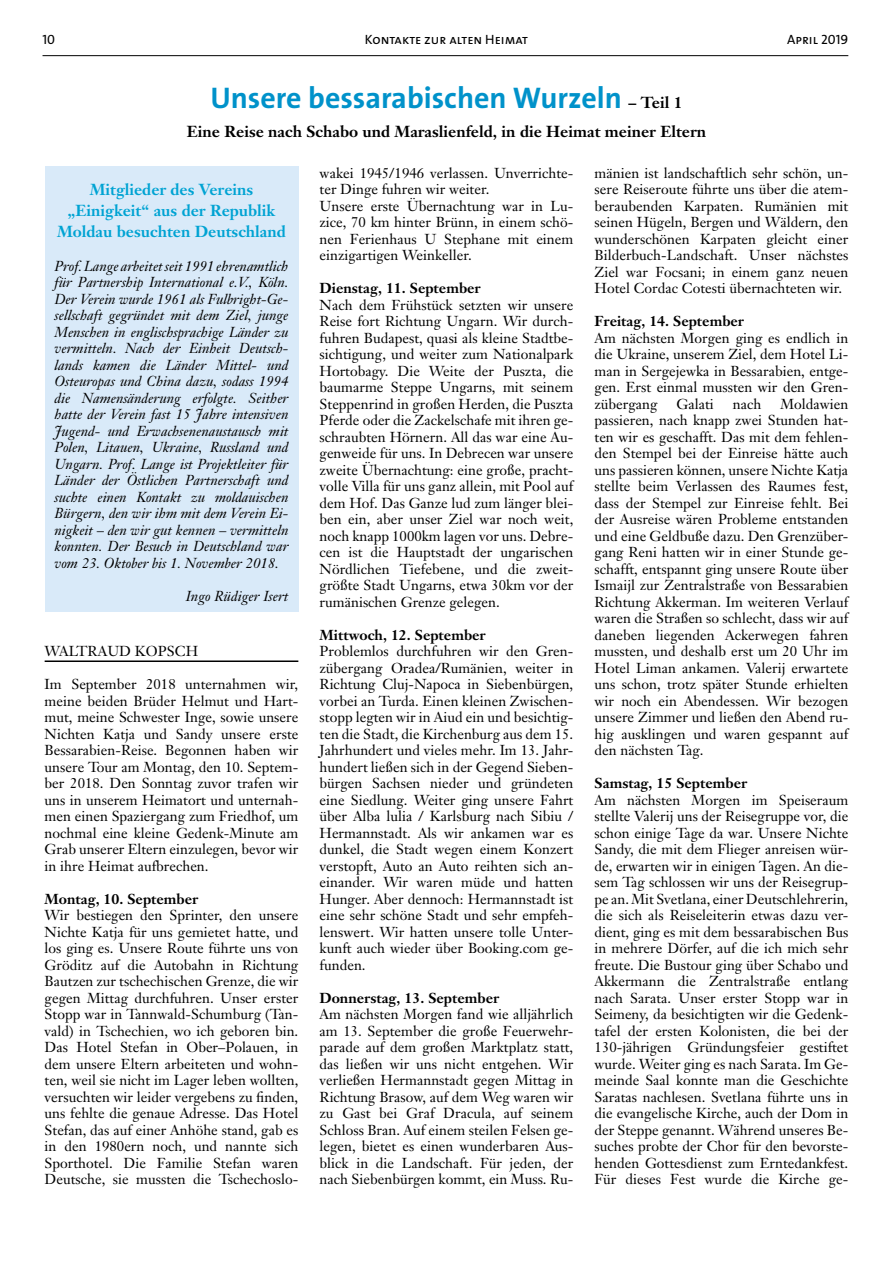
<style>
.page{position:relative;width:893px;height:1263px;background:#fff}
.page>*{position:absolute;margin:0;border:0;box-sizing:border-box;transform-origin:0 0}
.t1{font:700 30px "The Sans B7";color:#0092ca}
.t2{font:700 15.75px/21px "Janson Text";color:#00a3d3;text-align:center}
.t3{font:700 15.75px "Janson Text";color:#000}
.t4{font:14.25px/16.5px "Janson Text";color:#000;text-align:justify}
.t5{font:italic 14.25px/16.5px "Janson Text";color:#000;text-align:justify}
.t6{font:700 14.25px "Janson Text";color:#000}
.t7{font:13.5px "The Sans Caps";color:#000}
.s1{font-family:"Janson Text";font-size:15.75px;color:#000}
</style>
<div class="page">
<hr style="left:43px;top:55px;width:805px;height:1px;background:#000">
<div style="left:45px;top:166px;width:253px;height:446px;background:#d9eaf9"></div>
<hr style="left:45px;top:660px;width:253px;height:2px;background:#000">
<p class="t7" style="left:43px;top:28px;width:14px">10</p>
<p class="t7" style="left:365px;top:28px;width:165px">Kontakte zur alten Heimat</p>
<p class="t7" style="left:787px;top:28px;width:63px">April 2019</p>
<h1 class="t1" style="left:210px;top:82px;width:474px">Unsere bessarabischen Wurzeln <span class="s1">– Teil 1</span></h1>
<p class="t3" style="left:187px;top:122px;width:521px">Eine Reise nach Schabo und Maraslienfeld, in die Heimat meiner Eltern</p>
<p class="t4" style="left:320px;top:164px;width:255px;text-align:left">wakei 1945/1946 verlassen. Unverrichte&shy;ter Dinge fuhren wir weiter.<br>Unsere erste Übernachtung war in Lu&shy;zice, 70 km hinter Brünn, in einem schö&shy;nen Ferienhaus U Stephane mit einem einzigartigen Weinkeller.</p>
<p class="t6" style="left:320px;top:279px;width:163px">Dienstag, 11. September</p>
<p class="t4" style="left:320px;top:296px;width:255px">Nach dem Frühstück setzten wir unsere Reise fort Richtung Ungarn. Wir durch&shy;fuhren Budapest, quasi als kleine Stadtbe&shy;sichtigung, und weiter zum Nationalpark Hortobagy. Die Weite der Puszta, die baumarme Steppe Ungarns, mit seinem Steppenrind in großen Herden, die Puszta Pferde oder die Zackelschafe mit ihren ge&shy;schraubten Hörnern. All das war eine Au&shy;genweide für uns. In Debrecen war unsere zweite Übernachtung: eine große, pracht&shy;volle Villa für uns ganz allein, mit Pool auf dem Hof. Das Ganze lud zum länger blei&shy;ben ein, aber unser Ziel war noch weit, noch knapp 1000km lagen vor uns. Debre&shy;cen ist die Hauptstadt der ungarischen Nördlichen Tiefebene, und die zweit&shy;größte Stadt Ungarns, etwa 30km vor der rumänischen Grenze gelegen.</p>
<p class="t6" style="left:320px;top:626px;width:168px">Mittwoch, 12. September</p>
<p class="t4" style="left:320px;top:643px;width:255px">Problemlos durchfuhren wir den Gren&shy;zübergang Oradea/Rumänien, weiter in Richtung Cluj-Napoca in Siebenbürgen, vorbei an Turda. Einen kleinen Zwischen&shy;stopp legten wir in Aiud ein und besichtig&shy;ten die Stadt, die Kirchenburg aus dem 15.<br>Jahrhundert und vieles mehr. Im 13. Jahr&shy;hundert ließen sich in der Gegend Sieben&shy;bürgen Sachsen nieder und gründeten eine Siedlung. Weiter ging unsere Fahrt über Alba lulia / Karlsburg nach Sibiu / Hermannstadt. Als wir ankamen war es dunkel, die Stadt wegen einem Konzert verstopft, Auto an Auto reihten sich an&shy;einander. Wir waren müde und hatten Hunger. Aber dennoch: Hermannstadt ist eine sehr schöne Stadt und sehr empfeh&shy;lenswert. Wir hatten unsere tolle Unter&shy;kunft auch wieder über Booking.com ge&shy;funden.</p>
<p class="t6" style="left:320px;top:989px;width:181px">Donnerstag, 13. September</p>
<p class="t4" style="left:320px;top:1006px;width:255px">Am nächsten Morgen fand wie alljährlich am 13. September die große Feuerwehr&shy;parade auf dem großen Marktplatz statt, das ließen wir uns nicht entgehen. Wir verließen Hermannstadt gegen Mittag in Richtung Brasow, auf dem Weg waren wir zu Gast bei Graf Dracula, auf seinem Schloss Bran. Auf einem steilen Felsen ge&shy;legen, bietet es einen wunderbaren Aus&shy;blick in die Landschaft. Für jeden, der nach Siebenbürgen kommt, ein Muss. Ru-</p>
<p class="t4" style="left:595px;top:164px;width:255px">mänien ist landschaftlich sehr schön, un&shy;sere Reiseroute führte uns über die atem&shy;beraubenden Karpaten. Rumänien mit seinen Hügeln, Bergen und Wäldern, den wunderschönen Karpaten gleicht einer Bilderbuch-Landschaft. Unser nächstes Ziel war Focsani; in einem ganz neuen Hotel Cordac Cotesti übernachteten wir.</p>
<p class="t6" style="left:595px;top:312px;width:151px">Freitag, 14. September</p>
<p class="t4" style="left:595px;top:329px;width:255px">Am nächsten Morgen ging es endlich in die Ukraine, unserem Ziel, dem Hotel Li&shy;man in Sergejewka in Bessarabien, entge&shy;gen. Erst einmal mussten wir den Gren&shy;zübergang</p>
<p class="t2" style="left:57px;top:179px;width:230px">Mitglieder des Vereins „Einigkeit“ aus der Republik<br>Moldau besuchten Deutschland</p>
<p class="t5" style="left:55px;top:258px;width:235px">Prof. Lange arbeitet seit 1991 ehrenamtlich für Partnership International e.V., Köln.<br>Der Verein wurde 1961 als Fulbright-Ge&shy;sellschaft gegründet mit dem Ziel, junge Menschen in englischsprachige Länder zu vermitteln. Nach der Einheit Deutsch&shy;lands kamen die Länder Mittel- und Osteuropas und China dazu, sodass 1994 die Namensänderung erfolgte. Seither hatte der Verein fast 15 Jahre intensiven Jugend- und Erwachsenenaustausch mit Polen, Litauen, Ukraine, Russland und Ungarn. Prof. Lange ist Projektleiter für Länder der Östlichen Partnerschaft und suchte einen Kontakt zu moldauischen Bürgern, den wir ihm mit dem Verein Ei&shy;nigkeit – den wir gut kennen – vermitteln konnten. Der Besuch in Deutschland war vom 23. Oktober bis 1. November 2018.</p>
<p class="t5" style="left:186px;top:588px;width:104px">Ingo Rüdiger Isert</p>
<p class="t4" style="left:595px;top:395px;width:255px;text-indent:186px">Moldawien passieren, nach knapp zwei Stunden hat&shy;ten wir es geschafft. Das mit dem fehlen&shy;den Stempel bei der Einreise hätte auch uns passieren können, unsere Nichte Katja stellte beim Verlassen des Raumes fest, dass der Stempel zur Einreise fehlt. Bei der Ausreise wären Probleme entstanden und eine Geldbuße dazu. Den Grenzüber&shy;gang Reni hatten wir in einer Stunde ge&shy;schafft, entspannt ging unsere Route über Ismaijl zur Zentralstraße von Bessarabien Richtung Akkerman. Im weiteren Verlauf waren die Straßen so schlecht, dass wir auf daneben liegenden Ackerwegen fahren mussten, und deshalb erst um 20 Uhr im Hotel Liman ankamen. Valerij erwartete uns schon, trotz später Stunde erhielten wir noch ein Abendessen. Wir bezogen unsere Zimmer und ließen den Abend ru&shy;hig ausklingen und waren gespannt auf den nächsten Tag.</p>
<p class="t6" style="left:595px;top:774px;width:154px">Samstag, 15 September</p>
<p class="t4" style="left:595px;top:791px;width:255px">Am nächsten Morgen im Speiseraum stellte Valerij uns der Reisegruppe vor, die schon einige Tage da war. Unsere Nichte Sandy, die mit dem Flieger anreisen wür&shy;de, erwarten wir in einigen Tagen. An die&shy;sem Tag schlossen wir uns der Reisegrup&shy;pe an. Mit Svetlana, einer Deutschlehrerin, die sich als Reiseleiterin etwas dazu ver&shy;dient, ging es mit dem bessarabischen Bus in mehrere Dörfer, auf die ich mich sehr freute. Die Bustour ging über Schabo und Akkermann die Zentralstraße entlang nach Sarata. Unser erster Stopp war in Seimeny, da besichtigten wir die Gedenk&shy;tafel der ersten Kolonisten, die bei der 130-jährigen Gründungsfeier gestiftet wurde. Weiter ging es nach Sarata. Im Ge&shy;meinde Saal konnte man die Geschichte Saratas nachlesen. Svetlana führte uns in die evangelische Kirche, auch der Dom in der Steppe genannt. Während unseres Be&shy;suches probte der Chor für den bevorste&shy;henden Gottesdienst zum Erntedankfest.<br>Für dieses Fest wurde die Kirche ge-</p>
<p class="t4" style="left:676px;top:395px;width:39px">Galati</p>
<p class="t4" style="left:733px;top:395px;width:30px">nach</p>
<p class="t4" style="left:45px;top:643px;width:26px">Waltraud</p>
<p class="t4" style="left:135px;top:643px;width:23px">Kopsch</p>
<p class="t4" style="left:45px;top:676px;width:255px">Im September 2018 unternahmen wir, meine beiden Brüder Helmut und Hart&shy;mut, meine Schwester Inge, sowie unsere Nichten Katja und Sandy unsere erste Bessarabien-Reise. Begonnen haben wir unsere Tour am Montag, den 10. Septem&shy;ber 2018. Den Sonntag zuvor trafen wir uns in unserem Heimatort und unternah&shy;men einen Spaziergang zum Friedhof, um nochmal eine kleine Gedenk-Minute am Grab unserer Eltern einzulegen, bevor wir in ihre Heimat aufbrechen.</p>
<p class="t6" style="left:45px;top:890px;width:155px">Montag, 10. September</p>
<p class="t4" style="left:45px;top:907px;width:255px">Wir bestiegen den Sprinter, den unsere Nichte Katja für uns gemietet hatte, und los ging es. Unsere Route führte uns von Gröditz auf die Autobahn in Richtung Bautzen zur tschechischen Grenze, die wir gegen Mittag durchfuhren. Unser erster Stopp war in Tannwald-Schumburg (Tan&shy;vald) in Tschechien, wo ich geboren bin.<br>Das Hotel Stefan in Ober–Polauen, in dem unsere Eltern arbeiteten und wohn&shy;ten, weil sie nicht im Lager leben wollten, versuchten wir leider vergebens zu finden, uns fehlte die genaue Adresse. Das Hotel Stefan, das auf einer Anhöhe stand, gab es in den 1980ern noch, und nannte sich Sporthotel. Die Familie Stefan waren Deutsche, sie mussten die Tschechoslo-</p>
</div>
